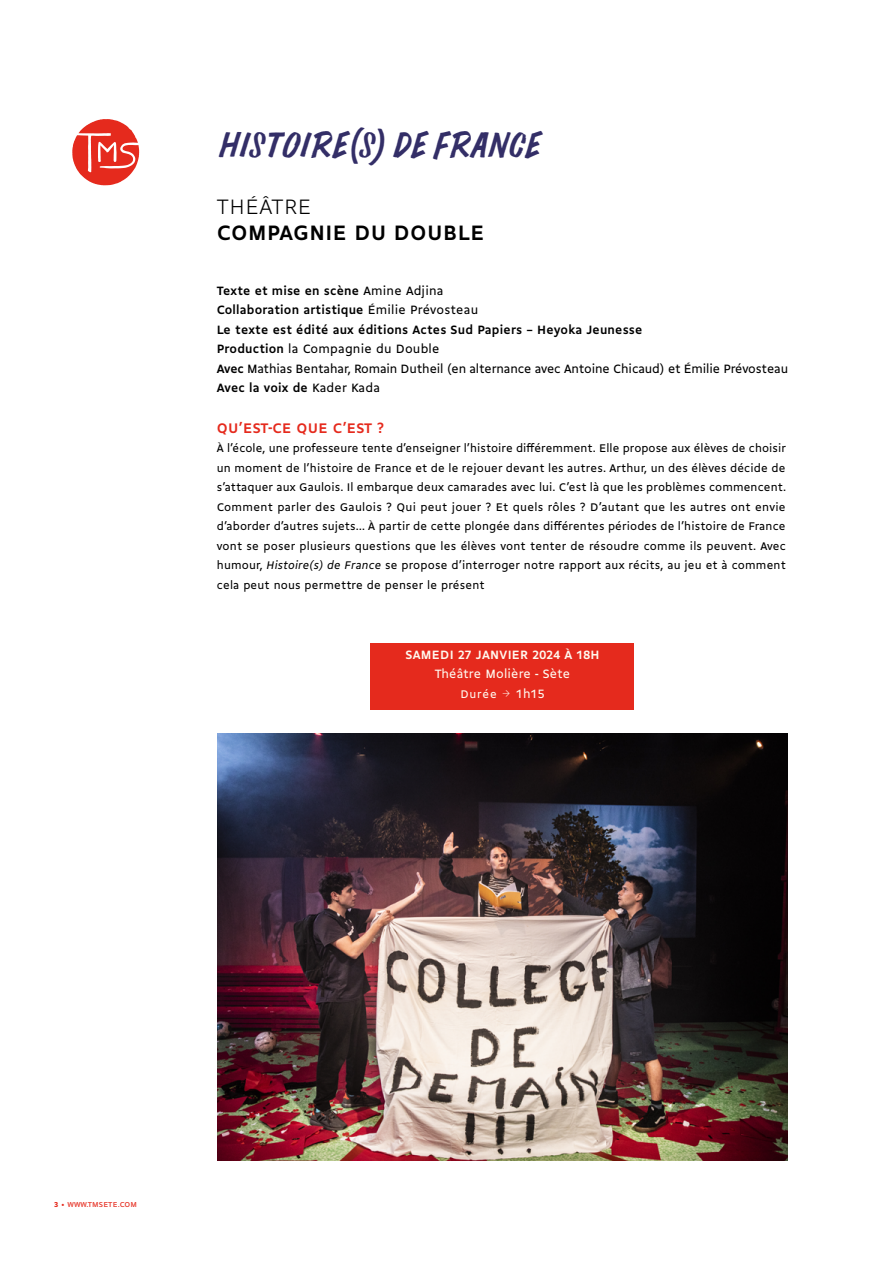
<style>
.page{position:relative;width:893px;height:1263px;background:#fff}
.page>*{position:absolute;margin:0;border:0;box-sizing:border-box;transform-origin:0 0}
.t1{font:33px "Prachar";color:#332e67}
.t2{font:700 22.5px "Gemeli";letter-spacing:.02em;color:#000}
.t3{font:300 22.5px "Gemeli";letter-spacing:.02em;color:#000}
.t4{font:700 15px "Gemeli";letter-spacing:.025em;color:#e52a1d}
.t5{font:13.05px/19.5px "Gemeli";letter-spacing:-.01em;color:#000}
.t6{font:700 13.05px "Gemeli";letter-spacing:.02em;color:#fff9ef}
.t7{font:13.05px "Gemeli";letter-spacing:.01em;color:#fff9ef}
.t8{font:12px/19.5px "Gemeli";letter-spacing:.015em;color:#000;text-align:justify}
.t9{font:12px "Gemeli";letter-spacing:.07em;color:#fff9ef}
.t10{font:7.5px "Gemeli Micro";letter-spacing:.01em;color:#e52a1d}
.s1{font-weight:700}
.s2{font-style:italic}
.s3{font-family:"Traulha Jornau";font-size:15px}
.s4{font-size:13.05px}
</style>
<div class="page">
<svg style="left:72px;top:119px;width:67px;height:66px"></svg>
<div style="left:371px;top:643px;width:263px;height:66px;background:#e52a1d"></div>
<img style="left:218px;top:733px;width:569px;height:427px">
<h1 class="t1" style="left:217px;top:119px;width:324px">HISTOIRE(S) DE FRANCE</h1>
<h2 class="t3" style="left:217px;top:191px;width:96px">THÉÂTRE</h2>
<h2 class="t2" style="left:217px;top:217px;width:269px">COMPAGNIE DU DOUBLE</h2>
<p class="t5" style="left:217px;top:280px;width:573px"><span class="s1">Texte et mise en scène</span> Amine Adjina<br><span class="s1">Collaboration artistique</span> Émilie Prévosteau<br><span class="s1">Le texte est édité aux éditions Actes Sud Papiers – Heyoka Jeunesse<br>Production</span> la Compagnie du Double<br><span class="s1">Avec</span> Mathias Bentahar, Romain Dutheil (en alternance avec Antoine Chicaud) et Émilie Prévosteau <span class="s1">Avec la voix de</span> Kader Kada</p>
<p class="t4" style="left:217px;top:417px;width:169px">QU’EST-CE QUE C’EST ?</p>
<p class="t8" style="left:217px;top:438px;width:571px">À l’école, une professeure tente d’enseigner l’histoire différemment. Elle propose aux élèves de choisir un moment de l’histoire de France et de le rejouer devant les autres. Arthur, un des élèves décide de s’attaquer aux Gaulois. Il embarque deux camarades avec lui. C’est là que les problèmes commencent.<br>Comment parler des Gaulois ? Qui peut jouer ? Et quels rôles ? D’autant que les autres ont envie d’aborder d’autres sujets… À partir de cette plongée dans différentes périodes de l’histoire de France vont se poser plusieurs questions que les élèves vont tenter de résoudre comme ils peuvent. Avec humour, <span class="s2">Histoire(s) de France</span> se propose d’interroger notre rapport aux récits, au jeu et à comment cela peut nous permettre de penser le présent</p>
<p class="t6" style="left:405px;top:645px;width:195px">SAMEDI 27 JANVIER 2024 À 18H</p>
<p class="t7" style="left:435px;top:664px;width:137px">Théâtre Molière - Sète</p>
<p class="t9" style="left:460px;top:685px;width:86px">Durée <span class="s3">→</span> <span class="s4">1h15</span></p>
<p class="t10" style="left:54px;top:1199px;width:85px"><span class="s1">3</span> • WWW.TMSETE.COM</p>
</div>
